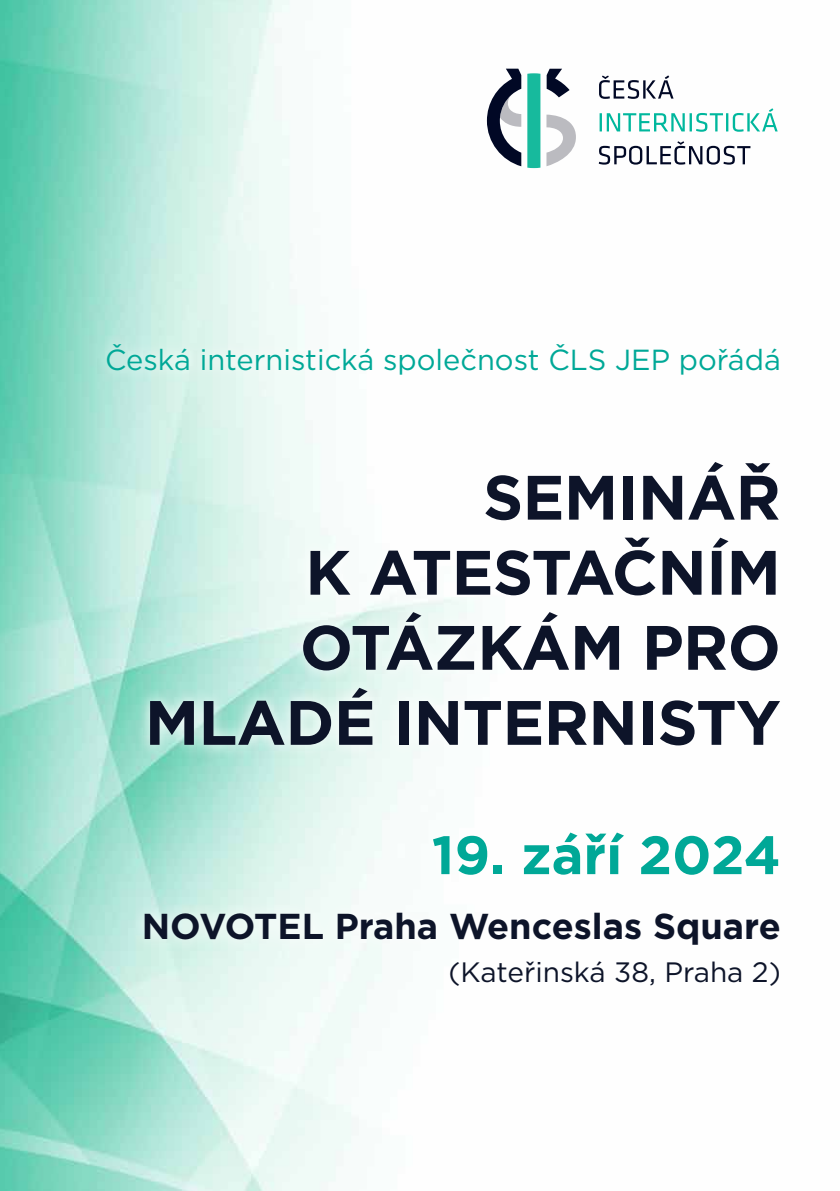
<style>
.page{position:relative;width:840px;height:1191px;background:#fff}
.page>*{position:absolute;margin:0;border:0;box-sizing:border-box;transform-origin:0 0}
.t1{font:700 62.6px/75px "Gotham";letter-spacing:-.01em;color:#0d1429;text-align:right}
.t2{font:700 53.8px "Gotham";color:#00a897}
.t3{font:700 36px "Gotham";color:#0d1429}
.t4{font:29px "Gotham";color:#00a897}
.t5{font:28px "Gotham";color:#0d1429}
</style>
<div class="page">
<img style="left:1px;top:0;width:777px;height:1191px">
<svg style="left:598px;top:141px;width:152px;height:24px"></svg>
<svg style="left:599px;top:108px;width:178px;height:24px"></svg>
<svg style="left:598px;top:75px;width:75px;height:24px"></svg>
<svg style="left:546px;top:115px;width:29px;height:51px"></svg>
<svg style="left:527px;top:73px;width:13px;height:95px"></svg>
<svg style="left:546px;top:69px;width:23px;height:28px"></svg>
<svg style="left:486px;top:69px;width:35px;height:97px"></svg>
<svg style="left:94px;top:330px;width:684px;height:668px"></svg>
<img style="left:0;top:0;width:1px;height:1191px">
<p class="t4" style="left:105px;top:341px;width:676px">Česká internistická společnost ČLS JEP pořádá</p>
<p class="t1" style="left:145px;top:459px;width:637px">SEMINÁŘ<br>K ATESTAČNÍM<br>OTÁZKÁM PRO<br>MLADÉ INTERNISTY</p>
<p class="t2" style="left:431px;top:819px;width:350px">19. září 2024</p>
<p class="t3" style="left:142px;top:902px;width:640px">NOVOTEL Praha Wenceslas Square</p>
<p class="t5" style="left:448px;top:953px;width:334px">(Kateřinská 38, Praha 2)</p>
</div>
